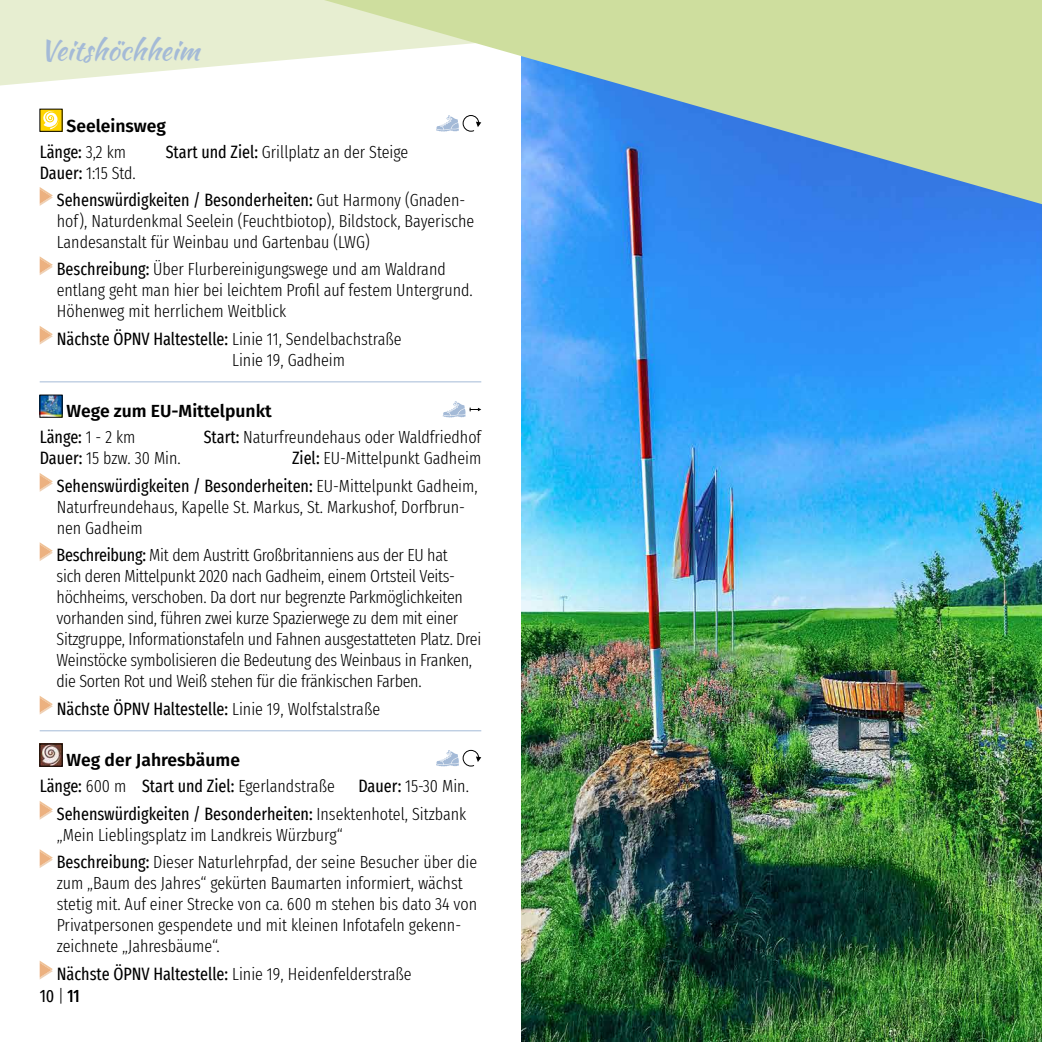
<style>
.page{position:relative;width:1042px;height:1042px;background:#fff}
.page>*{position:absolute;margin:0;border:0;box-sizing:border-box;transform-origin:0 0}
.t1{font:28px "Kaushan Script";color:#a4bad7}
.t2{font:300 extra-condensed 17.5px/21px "Fira Sans";color:#000}
.t3{font:extra-condensed 17.5px/27.3px "Fira Sans";color:#000}
.t4{font:600 17.5px/25.9px "Fira Sans";color:#000}
.s1{font-weight:400;font-stretch:extra-condensed}
.s2{font-weight:300;font-stretch:extra-condensed}
.s3{font-weight:400}
.s4{font-weight:300}
.s5{font-weight:600;font-stretch:normal}
</style>
<div class="page">
<img style="left:521px;top:204px;width:521px;height:838px">
<svg style="left:0;top:0;width:324px;height:85px;fill:#e7eed1"></svg>
<hr style="left:40px;top:381px;width:441px;height:1px;background:#a4bad7">
<hr style="left:40px;top:730px;width:441px;height:1px;background:#a4bad7">
<div style="left:40px;top:109px;width:22px;height:22px;background:#ffd500"></div>
<div style="left:40px;top:109px;width:22px;height:23px;border:1px solid #000"></div>
<svg style="left:43px;top:110px;width:16px;height:19px"></svg>
<svg style="left:40px;top:187px;width:13px;height:19px"></svg>
<svg style="left:40px;top:256px;width:13px;height:19px"></svg>
<svg style="left:40px;top:326px;width:13px;height:19px"></svg>
<img style="left:42px;top:397px;width:18px;height:18px">
<svg style="left:443px;top:401px;width:38px;height:16px"></svg>
<svg style="left:40px;top:473px;width:13px;height:19px"></svg>
<svg style="left:40px;top:542px;width:13px;height:19px"></svg>
<svg style="left:40px;top:696px;width:13px;height:18px"></svg>
<img style="left:42px;top:746px;width:18px;height:18px">
<svg style="left:436px;top:749px;width:45px;height:18px"></svg>
<svg style="left:40px;top:801px;width:13px;height:19px"></svg>
<svg style="left:40px;top:849px;width:13px;height:19px"></svg>
<svg style="left:40px;top:961px;width:13px;height:18px"></svg>
<svg style="left:324px;top:0;width:718px;height:204px;fill:#cedea2"></svg>
<h1 class="t1" style="left:40px;top:29px;width:161px">Veitshöchheim</h1>
<p class="t4" style="left:40px;top:111px;width:128px;text-indent:27px">Seeleinsweg<br><span class="s1">Länge:</span> <span class="s2">3,2 km</span></p>
<p class="t2" style="left:166px;top:141px;width:244px"><span class="s3">Start und Ziel:</span> Grillplatz an der Steige</p>
<p class="t3" style="left:57px;top:158px;width:410px;text-indent:-17px">Dauer: <span class="s4">1:15 Std.<br></span>Sehenswürdigkeiten / Besonderheiten: <span class="s4">Gut Harmony (Gnaden-</span></p>
<p class="t2" style="left:57px;top:210px;width:419px">hof), Naturdenkmal Seelein (Feuchtbiotop), Bildstock, Bayerische<br>Landesanstalt für Weinbau und Gartenbau (LWG)</p>
<p class="t2" style="left:57px;top:259px;width:417px"><span class="s3">Beschreibung:</span> Über Flurbereinigungswege und am Waldrand entlang geht man hier bei leichtem Profil auf festem Untergrund.<br>Höhenweg mit herrlichem Weitblick</p>
<p class="t2" style="left:232px;top:328px;width:171px;text-indent:-175px"><span class="s3">Nächste ÖPNV Haltestelle:</span> Linie 11, Sendelbachstraße<br>Linie 19, Gadheim</p>
<p class="t4" style="left:40px;top:397px;width:234px;text-indent:27px">Wege zum EU-Mittelpunkt<br><span class="s1">Länge:</span> <span class="s2">1 - 2 km</span></p>
<p class="t2" style="left:204px;top:427px;width:279px"><span class="s3">Start:</span> Naturfreundehaus oder Waldfriedhof</p>
<p class="t2" style="left:57px;top:445px;width:426px;line-height:27.3px;text-align:right"><span class="s3">Ziel:</span> EU-Mittelpunkt Gadheim<br><span class="s3">Sehenswürdigkeiten / Besonderheiten:</span> EU-Mittelpunkt Gadheim,</p>
<p class="t2" style="left:57px;top:496px;width:410px">Naturfreundehaus, Kapelle St. Markus, St. Markushof, Dorfbrun&shy;nen Gadheim</p>
<p class="t2" style="left:57px;top:544px;width:426px"><span class="s3">Beschreibung:</span> Mit dem Austritt Großbritanniens aus der EU hat<br>sich deren Mittelpunkt 2020 nach Gadheim, einem Ortsteil Veits&shy;höchheims, verschoben. Da dort nur begrenzte Parkmöglichkeiten vorhanden sind, führen zwei kurze Spazierwege zu dem mit einer Sitzgruppe, Informationstafeln und Fahnen ausgestatteten Platz. Drei Weinstöcke symbolisieren die Bedeutung des Weinbaus in Franken, die Sorten Rot und Weiß stehen für die fränkischen Farben.</p>
<p class="t3" style="left:57px;top:694px;width:325px">Nächste ÖPNV Haltestelle: <span class="s4">Linie 19, Wolfstalstraße</span></p>
<p class="t3" style="left:40px;top:747px;width:297px;line-height:25.9px;text-indent:27px"><span class="s5">Weg der Jahresbäume<br></span>Länge: <span class="s4">600 m</span> Start und Ziel: <span class="s4">Egerlandstraße</span></p>
<p class="t2" style="left:40px;top:448px;width:141px"><span class="s3">Dauer:</span> 15 bzw. 30 Min.</p>
<p class="t3" style="left:57px;top:772px;width:412px;text-align:right">Dauer: <span class="s4">15-30 Min.<br></span>Sehenswürdigkeiten / Besonderheiten: <span class="s4">Insektenhotel, Sitzbank</span></p>
<p class="t2" style="left:57px;top:821px;width:422px;line-height:27.3px">„Mein Lieblingsplatz im Landkreis Würzburg“<br><span class="s3">Beschreibung:</span> Dieser Naturlehrpfad, der seine Besucher über die</p>
<p class="t2" style="left:57px;top:872px;width:422px">zum „Baum des Jahres“ gekürten Baumarten informiert, wächst stetig mit. Auf einer Strecke von ca. 600 m stehen bis dato 34 von Privatpersonen gespendete und mit kleinen Infotafeln gekenn&shy;zeichnete „Jahresbäume“.</p>
<p class="t2" style="left:57px;top:963px;width:356px"><span class="s3">Nächste ÖPNV Haltestelle:</span> Linie 19, Heidenfelderstraße</p>
<p class="t3" style="left:40px;top:982px;width:42px">10 <span class="s4">|</span> 11</p>
</div>
